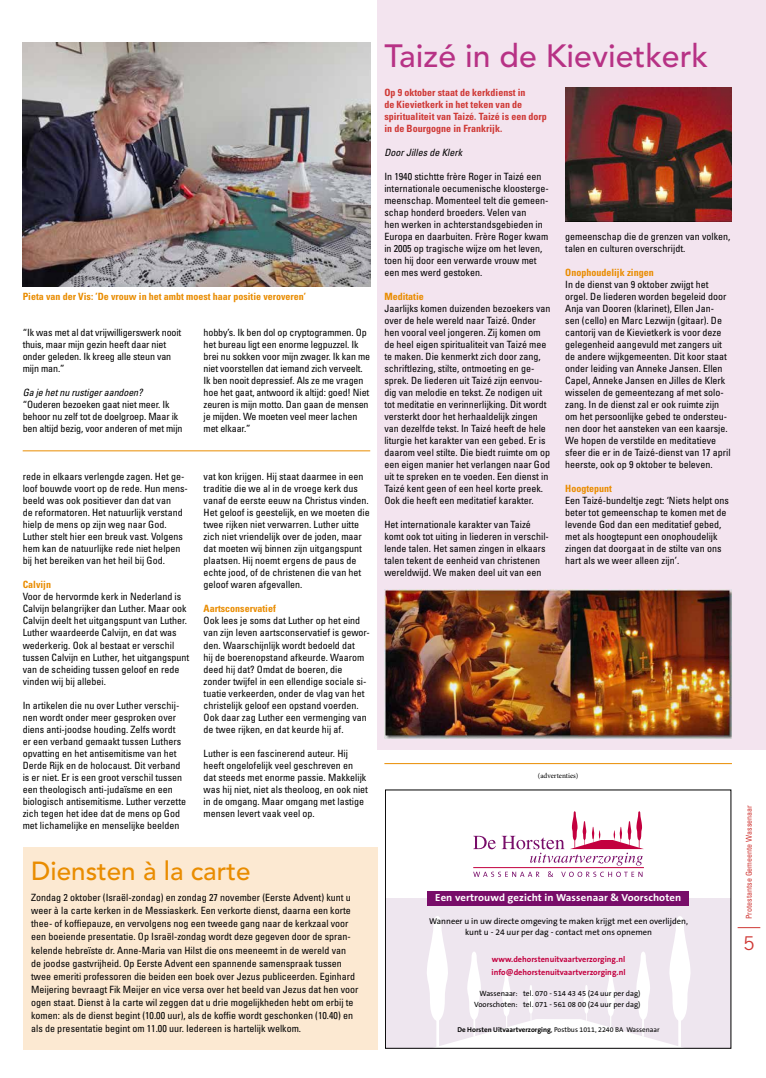
<style>
.page{position:relative;width:766px;height:1078px;background:#fff}
.page>*{position:absolute;margin:0;border:0;box-sizing:border-box;transform-origin:0 0}
.t1{font:500 32px "Avenir LT Std";color:#b73285}
.t2{font:500 26px "Avenir LT Std";color:#e98c00}
.t3{font:19px "Trade Gothic LT Std";color:#cf3835}
.t4{font:700 10.2px "The Sans B7";letter-spacing:.01em;color:#fff;scale:1.05 1}
.t5{font:condensed 10px/12px "Univers LT Std";color:#000}
.t6{font:700 condensed 10px "Univers LT Std";color:#e98c00}
.t7{font:700 condensed 10px/12px "Univers LT Std";color:#cf3835}
.t8{font:italic condensed 10px "Univers LT Std";letter-spacing:-.01em;color:#000}
.t9{font:8.5px/10.5px "The Sans B5 Plain";color:#000;text-align:center}
.t10{font:700 8.2px/12.9px "The Sans B7";color:#c3003f}
.t11{font:condensed 8px "Univers LT Std";color:#cf3835}
.t12{font:7.6px/11.1px "The Sans B5 Plain";color:#000;text-align:right}
.t13{font:7.3px "Minion Pro";color:#000}
.t14{font:7px "The Sans B5 Plain";color:#000}
.s1{font-family:"The Sans B7";font-weight:700}
</style>
<div class="page">
<svg style="left:737px;top:927px;width:23px;height:1px"></svg>
<div style="left:23px;top:846px;width:354px;height:203px;background:#fce9d2"></div>
<div style="left:385px;top:897px;width:346px;height:151px;background:#eee6ef"></div>
<svg style="left:427px;top:916px;width:264px;height:130px"></svg>
<svg style="left:473px;top:835px;width:22px;height:14px"></svg>
<svg style="left:473px;top:871px;width:66px;height:5px"></svg>
<svg style="left:548px;top:871px;width:5px;height:5px"></svg>
<svg style="left:561px;top:871px;width:81px;height:5px"></svg>
<svg style="left:501px;top:811px;width:142px;height:54px"></svg>
<hr style="left:473px;top:867px;width:170px;height:1px;background:#c3003f">
<div style="left:427px;top:890px;width:262px;height:14px;background:#780d69"></div>
<hr style="left:384px;top:763px;width:347px;height:1px;background:#e98c00">
<hr style="left:23px;top:450px;width:347px;height:1px;background:#e98c00">
<div style="left:377px;top:0;width:388px;height:749px;background:#f3e4ef"></div>
<img style="left:23px;top:43px;width:347px;height:243px">
<img style="left:384px;top:589px;width:347px;height:149px">
<img style="left:565px;top:88px;width:166px;height:133px">
<p class="t6" style="left:23px;top:290px;width:285px">Pieta van der Vis: ’De vrouw in het ambt moest haar positie veroveren’</p>
<p class="t5" style="left:23px;top:326px;width:160px">“Ik was met al dat vrijwilligerswerk nooit thuis, maar mijn gezin heeft daar niet onder geleden. Ik kreeg alle steun van mijn man.”</p>
<p class="t8" style="left:23px;top:386px;width:121px">Ga je het nu rustiger aandoen?</p>
<p class="t5" style="left:23px;top:398px;width:161px">“Ouderen bezoeken gaat niet meer. Ik behoor nu zelf tot de doelgroep. Maar ik ben altijd bezig, voor anderen of met mijn</p>
<p class="t5" style="left:203px;top:326px;width:168px">hobby’s. Ik ben dol op cryptogrammen. Op het bureau ligt een enorme legpuzzel. Ik brei nu sokken voor mijn zwager. Ik kan me niet voorstellen dat iemand zich verveelt.<br>Ik ben nooit depressief. Als ze me vragen hoe het gaat, antwoord ik altijd: goed! Niet zeuren is mijn motto. Dan gaan de mensen je mijden. We moeten veel meer lachen met elkaar.”</p>
<p class="t5" style="left:23px;top:470px;width:166px">rede in elkaars verlengde zagen. Het ge&shy;loof bouwde voort op de rede. Hun mens&shy;beeld was ook positiever dan dat van<br>de reformatoren. Het natuurlijk verstand hielp de mens op zijn weg naar God.<br>Luther stelt hier een breuk vast. Volgens hem kan de natuurlijke rede niet helpen bij het bereiken van het heil bij God.</p>
<p class="t6" style="left:23px;top:578px;width:30px">Calvijn</p>
<p class="t5" style="left:23px;top:590px;width:168px">Voor de hervormde kerk in Nederland is Calvijn belangrijker dan Luther. Maar ook Calvijn deelt het uitgangspunt van Luther.<br>Luther waardeerde Calvijn, en dat was wederkerig. Ook al bestaat er verschil tussen Calvijn en Luther, het uitgangspunt van de scheiding tussen geloof en rede vinden wij bij allebei.</p>
<p class="t5" style="left:23px;top:698px;width:165px">In artikelen die nu over Luther verschij&shy;nen wordt onder meer gesproken over diens anti-joodse houding. Zelfs wordt er een verband gemaakt tussen Luthers opvatting en het antisemitisme van het Derde Rijk en de holocaust. Dit verband is er niet. Er is een groot verschil tussen een theologisch anti-judaïsme en een biologisch antisemitisme. Luther verzette zich tegen het idee dat de mens op God met lichamelijke en menselijke beelden</p>
<p class="t5" style="left:203px;top:470px;width:168px">vat kon krijgen. Hij staat daarmee in een traditie die we al in de vroege kerk dus vanaf de eerste eeuw na Christus vinden.<br>Het geloof is geestelijk, en we moeten die twee rijken niet verwarren. Luther uitte zich niet vriendelijk over de joden, maar dat moeten wij binnen zijn uitgangspunt plaatsen. Hij noemt ergens de paus de echte jood, of de christenen die van het geloof waren afgevallen.</p>
<p class="t6" style="left:203px;top:602px;width:74px">Aartsconservatief</p>
<p class="t5" style="left:203px;top:614px;width:168px">Ook lees je soms dat Luther op het eind van zijn leven aartsconservatief is gewor&shy;den. Waarschijnlijk wordt bedoeld dat<br>hij de boerenopstand afkeurde. Waarom deed hij dat? Omdat de boeren, die zonder twijfel in een ellendige sociale si&shy;tuatie verkeerden, onder de vlag van het christelijk geloof een opstand voerden.<br>Ook daar zag Luther een vermenging van de twee rijken, en dat keurde hij af.</p>
<p class="t5" style="left:203px;top:746px;width:166px">Luther is een fascinerend auteur. Hij heeft ongelofelijk veel geschreven en dat steeds met enorme passie. Makkelijk was hij niet, niet als theoloog, en ook niet in de omgang. Maar omgang met lastige mensen levert vaak veel op.</p>
<h2 class="t2" style="left:31px;top:855px;width:221px">Diensten à la carte</h2>
<p class="t5" style="left:31px;top:891px;width:329px;line-height:13px">Zondag 2 oktober (Israël-zondag) en zondag 27 november (Eerste Advent) kunt u weer à la carte kerken in de Messiaskerk. Een verkorte dienst, daarna een korte thee- of koffiepauze, en vervolgens nog een tweede gang naar de kerkzaal voor een boeiende presentatie. Op Israël-zondag wordt deze gegeven door de spran&shy;kelende hebreïste dr. Anne-Maria van Hilst die ons meeneemt in de wereld van de joodse gastvrijheid. Op Eerste Advent een spannende samenspraak tussen twee emeriti professoren die beiden een boek over Jezus publiceerden. Eginhard Meijering bevraagt Fik Meijer en vice versa over het beeld van Jezus dat hen voor ogen staat. Dienst à la carte wil zeggen dat u drie mogelijkheden hebt om erbij te komen: als de dienst begint (10.00 uur), als de koffie wordt geschonken (10.40) en als de presentatie begint om 11.00 uur. Iedereen is hartelijk welkom.</p>
<h1 class="t1" style="left:384px;top:37px;width:325px">Taizé in de Kievietkerk</h1>
<p class="t7" style="left:384px;top:86px;width:164px">Op 9 oktober staat de kerkdienst in<br>de Kievietkerk in het teken van de spiritualiteit van Taizé. Taizé is een dorp in de Bourgogne in Frankrijk.</p>
<p class="t8" style="left:384px;top:146px;width:79px">Door Jilles de Klerk</p>
<p class="t5" style="left:384px;top:170px;width:166px">In 1940 stichtte frère Roger in Taizé een internationale oecumenische kloosterge&shy;meenschap. Momenteel telt die gemeen&shy;schap honderd broeders. Velen van<br>hen werken in achterstandsgebieden in Europa en daarbuiten. Frère Roger kwam in 2005 op tragische wijze om het leven, toen hij door een verwarde vrouw met een mes werd gestoken.</p>
<p class="t6" style="left:384px;top:290px;width:41px">Meditatie</p>
<p class="t5" style="left:384px;top:302px;width:168px">Jaarlijks komen duizenden bezoekers van over de hele wereld naar Taizé. Onder hen vooral veel jongeren. Zij komen om de heel eigen spiritualiteit van Taizé mee te maken. Die kenmerkt zich door zang, schriftlezing, stilte, ontmoeting en ge&shy;sprek. De liederen uit Taizé zijn eenvou&shy;dig van melodie en tekst. Ze nodigen uit tot meditatie en verinnerlijking. Dit wordt versterkt door het herhaaldelijk zingen van dezelfde tekst. In Taizé heeft de hele liturgie het karakter van een gebed. Er is daarom veel stilte. Die biedt ruimte om op een eigen manier het verlangen naar God uit te spreken en te voeden. Een dienst in Taizé kent geen of een heel korte preek.<br>Ook die heeft een meditatief karakter.</p>
<p class="t5" style="left:384px;top:518px;width:166px">Het internationale karakter van Taizé komt ook tot uiting in liederen in verschil&shy;lende talen. Het samen zingen in elkaars talen tekent de eenheid van christenen wereldwijd. We maken deel uit van een</p>
<p class="t5" style="left:565px;top:230px;width:166px">gemeenschap die de grenzen van volken, talen en culturen overschrijdt.</p>
<p class="t6" style="left:565px;top:266px;width:90px">Onophoudelijk zingen</p>
<p class="t5" style="left:565px;top:278px;width:167px">In de dienst van 9 oktober zwijgt het orgel. De liederen worden begeleid door Anja van Dooren (klarinet), Ellen Jan&shy;sen (cello) en Marc Lezwijn (gitaar). De cantorij van de Kievietkerk is voor deze gelegenheid aangevuld met zangers uit de andere wijkgemeenten. Dit koor staat onder leiding van Anneke Jansen. Ellen Capel, Anneke Jansen en Jilles de Klerk wisselen de gemeentezang af met solo&shy;zang. In de dienst zal er ook ruimte zijn om het persoonlijke gebed te ondersteu&shy;nen door het aansteken van een kaarsje.<br>We hopen de verstilde en meditatieve sfeer die er in de Taizé-dienst van 17 april heerste, ook op 9 oktober te beleven.</p>
<p class="t6" style="left:565px;top:482px;width:48px">Hoogtepunt</p>
<p class="t5" style="left:565px;top:494px;width:165px">Een Taizé-bundeltje zegt: ‘Niets helpt ons beter tot gemeenschap te komen met de levende God dan een meditatief gebed, met als hoogtepunt een onophoudelijk zingen dat doorgaat in de stilte van ons hart als we weer alleen zijn’.</p>
<p class="t13" style="left:537px;top:770px;width:42px">(advertenties)</p>
<p class="t4" style="left:435px;top:891px;width:236px">Een vertrouwd gezicht in Wassenaar &amp; Voorschoten</p>
<p class="t9" style="left:429px;top:916px;width:260px">Wanneer u in uw directe omgeving te maken krijgt met een overlijden, kunt u - 24 uur per dag - contact met ons opnemen</p>
<p class="t10" style="left:491px;top:952px;width:135px">www.dehorstenuitvaartverzorging.nl info@dehorstenuitvaartverzorging.nl</p>
<p class="t12" style="left:474px;top:988px;width:168px">Wassenaar: tel. 070 - 514 43 45 (24 uur per dag)<br>Voorschoten: tel. 071 - 561 08 00 (24 uur per dag)</p>
<p class="t14" style="left:457px;top:1025px;width:204px"><span class="s1">De Horsten Uitvaartverzorging</span>, Postbus 1011, 2240 BA Wassenaar</p>
<p class="t11" style="left:743px;top:918px;width:115px;rotate:-90deg">Protestantse Gemeente Wassenaar</p>
<h3 class="t3" style="left:743px;top:931px;width:13px">5</h3>
</div>
